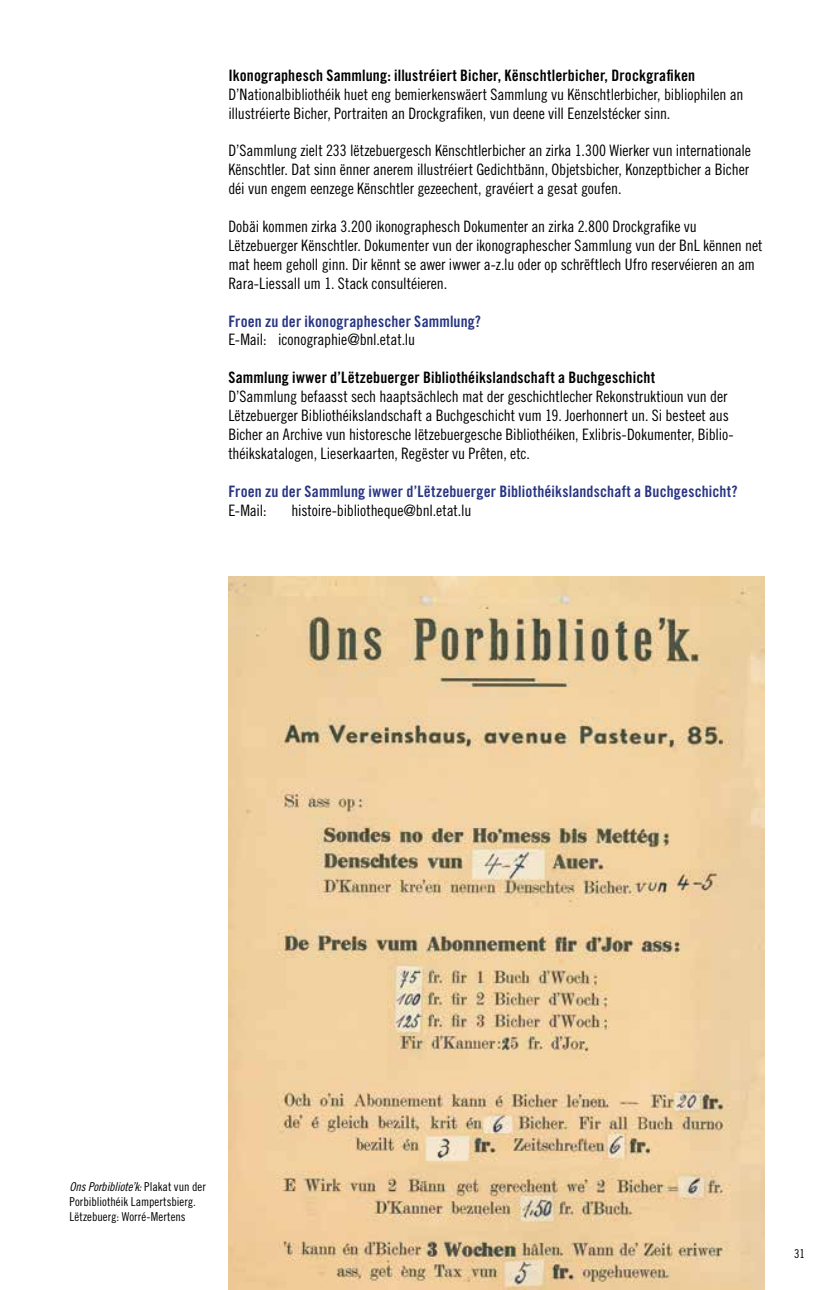
<style>
.page{position:relative;width:834px;height:1290px;background:#fff}
.page>*{position:absolute;margin:0;border:0;box-sizing:border-box;transform-origin:0 0}
.t1{font:15.75px/18.9px "Trade Gothic LT Std Cn 18";letter-spacing:-.005em;color:#000}
.t2{font:15.75px "Trade Gothic LT Std Bd Cn 20";letter-spacing:.01em;color:#000}
.t3{font:15.75px "Trade Gothic LT Std Bd Cn 20";letter-spacing:.01em;color:#283583}
.t4{font:12.25px/14.7px "Trade Gothic LT Std Cn 18";letter-spacing:.005em;color:#000}
.t5{font:12.25px "Trade Gothic LT Std Cn 18 Obl";letter-spacing:-.01em;color:#000}
.s1{font-family:"Trade Gothic LT Std Cn 18"}
</style>
<div class="page">
<img style="left:228px;top:576px;width:536px;height:714px">
<p class="t2" style="left:228px;top:66px;width:468px">Ikonographesch Sammlung: illustréiert Bicher, Kënschtlerbicher, Drockgrafiken</p>
<p class="t1" style="left:228px;top:84px;width:516px">D’Nationalbibliothéik huet eng bemierkenswäert Sammlung vu Kënschtlerbicher, bibliophilen an illustréierte Bicher, Portraiten an Drockgrafiken, vun deene vill Eenzelstécker sinn.</p>
<p class="t1" style="left:228px;top:141px;width:524px;text-align:justify">D’Sammlung zielt 233 lëtzebuergesch Kënschtlerbicher an zirka 1.300 Wierker vun internationale Kënschtler. Dat sinn ënner anerem illustréiert Gedichtbänn, Objetsbicher, Konzeptbicher a Bicher déi vun engem eenzege Kënschtler gezeechent, gravéiert a gesat goufen.</p>
<p class="t1" style="left:228px;top:217px;width:535px">Dobäi kommen zirka 3.200 ikonographesch Dokumenter an zirka 2.800 Drockgrafike vu Lëtzebuerger Kënschtler. Dokumenter vun der ikonographescher Sammlung vun der BnL kënnen net mat heem geholl ginn. Dir kënnt se awer iwwer a-z.lu oder op schrëftlech Ufro reservéieren an am Rara-Liessall um 1. Stack consultéieren.</p>
<p class="t3" style="left:228px;top:311px;width:254px">Froen zu der ikonographescher Sammlung?</p>
<p class="t1" style="left:228px;top:330px;width:188px">E-Mail: iconographie@bnl.etat.lu</p>
<p class="t2" style="left:228px;top:368px;width:428px">Sammlung iwwer d’Lëtzebuerger Bibliothéikslandschaft a Buchgeschicht</p>
<p class="t1" style="left:228px;top:387px;width:507px">D’Sammlung befaasst sech haaptsächlech mat der geschichtlecher Rekonstruktioun vun der Lëtzebuerger Bibliothéikslandschaft a Buchgeschicht vum 19. Joerhonnert un. Si besteet aus Bicher an Archive vun historesche lëtzebuergesche Bibliothéiken, Exlibris-Dokumenter, Biblio&shy;théikskatalogen, Lieserkaarten, Regëster vu Prêten, etc.</p>
<p class="t3" style="left:228px;top:481px;width:510px">Froen zu der Sammlung iwwer d’Lëtzebuerger Bibliothéikslandschaft a Buchgeschicht?</p>
<p class="t1" style="left:228px;top:500px;width:40px">E-Mail:</p>
<p class="t1" style="left:291px;top:500px;width:181px">histoire-bibliotheque@bnl.etat.lu</p>
<p class="t5" style="left:69px;top:1179px;width:138px">Ons Porbibliote’k: <span class="s1">Plakat vun der</span></p>
<p class="t4" style="left:69px;top:1194px;width:128px">Porbibliothéik Lampertsbierg.<br>Lëtzebuerg: Worré-Mertens</p>
<p class="t4" style="left:794px;top:1246px;width:12px">31</p>
</div>
